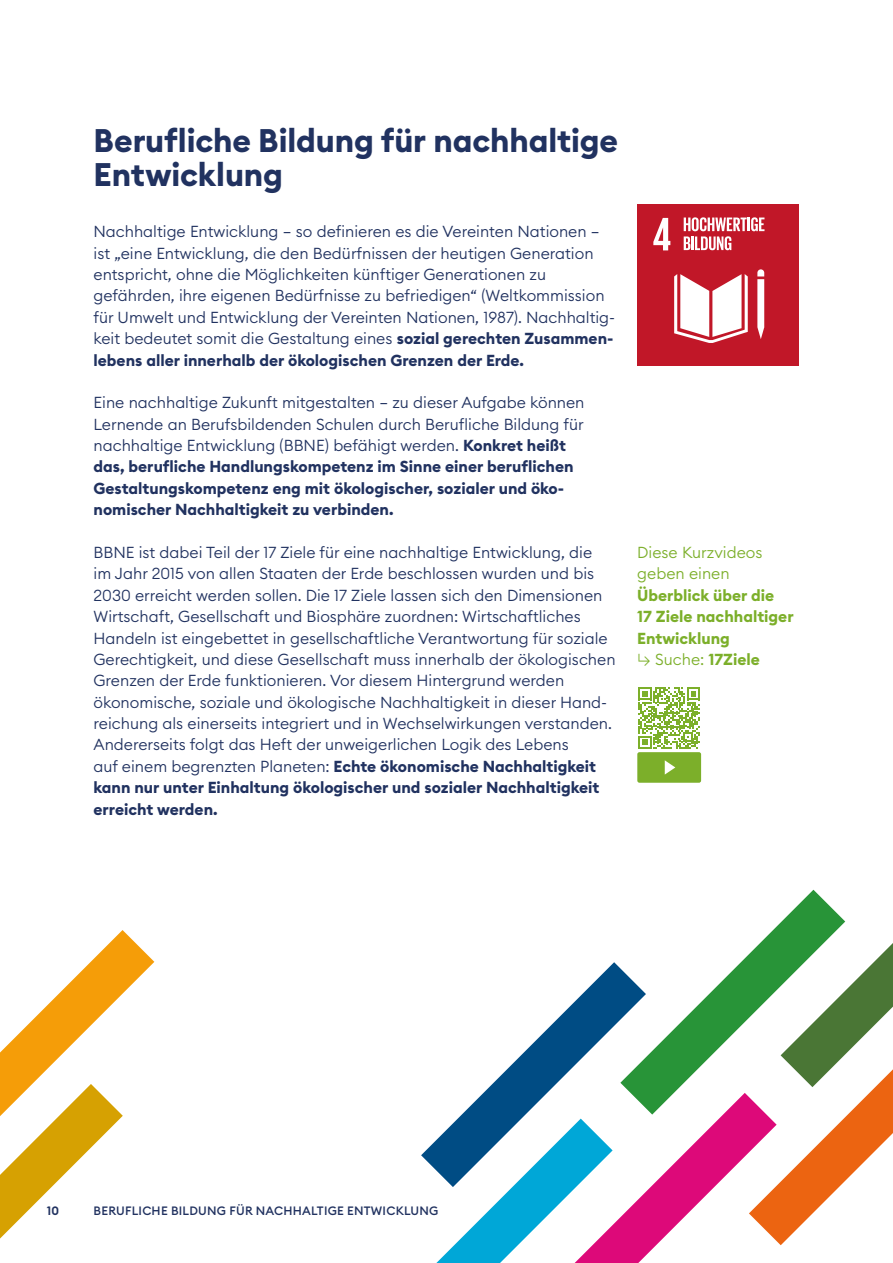
<style>
.page{position:relative;width:893px;height:1263px;background:#fff}
.page>*{position:absolute;margin:0;border:0;box-sizing:border-box;transform-origin:0 0}
.H2_ohne{font:700 32.25px/34.5px "Euclid Circular B";letter-spacing:-.005em;color:#213260}
.F1_Flatter_10_5{font:300 15.75px/21.3px "Euclid Circular B";color:#213260}
.Infokasten_GRÜN{font:700 15.75px/21.3px "Euclid Circular B";color:#7caf2a}
.t1{font:500 12px "Euclid Circular B";letter-spacing:.02em;color:#213260}
.t2{font:600 12px "Euclid Circular B";color:#213260}
.s1{font-weight:700}
.s2{font-weight:300}
</style>
<div class="page">
<div style="left:638px;top:204px;width:161px;height:162px;background:#c11728"></div>
<svg style="left:653px;top:218px;width:17px;height:32px"></svg>
<svg style="left:757px;top:269px;width:7px;height:70px"></svg>
<svg style="left:674px;top:274px;width:74px;height:69px"></svg>
<svg style="left:684px;top:217px;width:80px;height:33px"></svg>
<svg style="left:637px;top:687px;width:64px;height:96px"></svg>
<svg style="left:0;top:889px;width:893px;height:374px"></svg>
<p class="H2_ohne" style="left:94px;top:124px;width:526px">Berufliche Bildung für nachhaltige<br>Entwicklung</p>
<p class="F1_Flatter_10_5" style="left:94px;top:221px;width:523px">Nachhaltige Entwicklung – so definieren es die Vereinten Nationen – ist „eine Entwicklung, die den Bedürfnissen der heutigen Generation entspricht, ohne die Möglichkeiten künftiger Generationen zu gefährden, ihre eigenen Bedürfnisse zu befriedigen“ (Weltkommission für Umwelt und Entwicklung der Vereinten Nationen, 1987). Nachhaltig&shy;keit bedeutet somit die Gestaltung eines <span class="s1">sozial gerechten Zusammen&shy;lebens aller innerhalb der ökologischen Grenzen der Erde.</span></p>
<p class="F1_Flatter_10_5" style="left:94px;top:392px;width:492px">Eine nachhaltige Zukunft mitgestalten – zu dieser Aufgabe können Lernende an Berufsbildenden Schulen durch Berufliche Bildung für nachhaltige Entwicklung (BBNE) befähigt werden. <span class="s1">Konkret heißt das, berufliche Handlungskompetenz im Sinne einer beruflichen Gestaltungskompetenz eng mit ökologischer, sozialer und öko&shy;nomischer Nachhaltigkeit zu verbinden.</span></p>
<p class="F1_Flatter_10_5" style="left:94px;top:541px;width:523px">BBNE ist dabei Teil der 17 Ziele für eine nachhaltige Entwicklung, die<br>im Jahr 2015 von allen Staaten der Erde beschlossen wurden und bis 2030 erreicht werden sollen. Die 17 Ziele lassen sich den Dimensionen Wirtschaft, Gesellschaft und Biosphäre zuordnen: Wirtschaftliches Handeln ist eingebettet in gesellschaftliche Verantwortung für soziale Gerechtigkeit, und diese Gesellschaft muss innerhalb der ökologischen Grenzen der Erde funktionieren. Vor diesem Hintergrund werden ökonomische, soziale und ökologische Nachhaltigkeit in dieser Hand&shy;reichung als einerseits integriert und in Wechselwirkungen verstanden.<br>Andererseits folgt das Heft der unweigerlichen Logik des Lebens<br>auf einem begrenzten Planeten: <span class="s1">Echte ökonomische Nachhaltigkeit kann nur unter Einhaltung ökologischer und sozialer Nachhaltigkeit erreicht werden.</span></p>
<p class="Infokasten_GRÜN" style="left:637px;top:542px;width:158px"><span class="s2">Diese Kurzvideos geben einen<br></span>Überblick über die<br>17 Ziele nachhaltiger<br>Entwicklung<br><span class="s2">↳ Suche:</span> 17Ziele</p>
<p class="t2" style="left:47px;top:1202px;width:14px">10</p>
<p class="t1" style="left:94px;top:1202px;width:346px">BERUFLICHE BILDUNG FÜR NACHHALTIGE ENTWICKLUNG</p>
</div>
